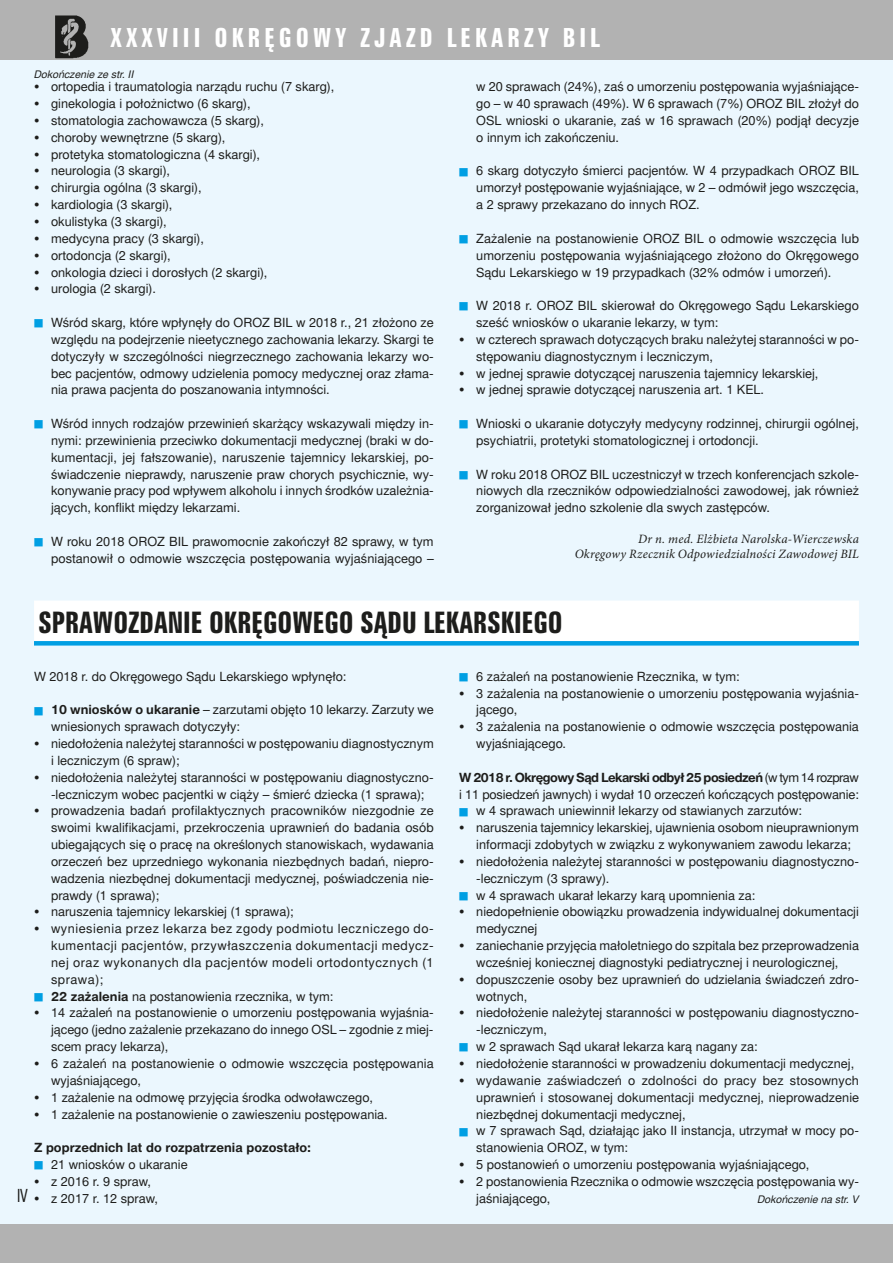
<style>
.page{position:relative;width:893px;height:1263px;background:#fff}
.page>*{position:absolute;margin:0;border:0;box-sizing:border-box;transform-origin:0 0}
.t1{font:27px "Zurich Bd X Cn PL";color:#1d1d1b}
.t2{font:24px "Zurich Bd X Cn PL";letter-spacing:.17em;color:#fff}
.t3{font:18.15px "Switzer Cnd EFN";color:#1d1d1b;scale:.82 1}
.t4{font:12.75px/16.8px "Switzer EFN";color:#1d1d1b}
.t5{font:italic 12.75px/15.3px "Minion Pro";letter-spacing:.01em;color:#1d1d1b;text-align:right}
.t6{font:700 12.75px "Switzer EFN";color:#1d1d1b}
.t7{font:italic 10.5px "Switzer EFN";color:#1d1d1b}
.s1{color:#009fe3}
.s2{font-weight:700}
</style>
<div class="page">
<div style="left:0;top:51px;width:893px;height:1179px;background:#ebf7fe"></div>
<div style="left:0;top:1225px;width:893px;height:38px;background:#b2b2b2"></div>
<hr style="left:892px;top:1224px;width:1px;height:39px;background:#b2b2b2">
<div style="left:0;top:0;width:893px;height:60px;background:#b2b2b2"></div>
<img style="left:55px;top:15px;width:34px;height:43px">
<div style="left:34px;top:600px;width:825px;height:41px;background:#fff"></div>
<svg style="left:34px;top:641px;width:825px;height:4px;background:#03a0e3"></svg>
<h2 class="t2" style="left:111px;top:22px;width:491px">XXXVIII OKRĘGOWY ZJAZD LEKARZY BI L</h2>
<p class="t4" style="left:34px;top:79px;width:302px">• ortopedia i traumatologia narządu ruchu (7 skarg),</p>
<p class="t4" style="left:34px;top:95px;width:218px">• ginekologia i położnictwo (6 skarg),</p>
<p class="t4" style="left:34px;top:112px;width:231px">• stomatologia zachowawcza (5 skarg),</p>
<p class="t4" style="left:34px;top:129px;width:193px">• choroby wewnętrzne (5 skarg),</p>
<p class="t4" style="left:34px;top:146px;width:228px">• protetyka stomatologiczna (4 skargi),</p>
<p class="t4" style="left:34px;top:163px;width:138px">• neurologia (3 skargi),</p>
<p class="t4" style="left:34px;top:180px;width:169px">• chirurgia ogólna (3 skargi),</p>
<p class="t4" style="left:34px;top:197px;width:140px">• kardiologia (3 skargi),</p>
<p class="t4" style="left:34px;top:213px;width:134px">• okulistyka (3 skargi),</p>
<p class="t4" style="left:34px;top:230px;width:171px">• medycyna pracy (3 skargi),</p>
<p class="t4" style="left:34px;top:247px;width:138px">• ortodoncja (2 skargi),</p>
<p class="t4" style="left:34px;top:264px;width:235px">• onkologia dzieci i dorosłych (2 skargi),</p>
<p class="t4" style="left:34px;top:281px;width:123px">• urologia (2 skargi).</p>
<p class="t4" style="left:51px;top:314px;width:384px;text-align:justify;text-indent:-17px"><span class="s1">■</span> Wśród skarg, które wpłynęły do OROZ BIL w 2018 r., 21 złożono ze względu na podejrzenie nieetycznego zachowania lekarzy. Skargi te dotyczyły w szczególności niegrzecznego zachowania lekarzy wo&shy;bec pacjentów, odmowy udzielenia pomocy medycznej oraz złama&shy;nia prawa pacjenta do poszanowania intymności.</p>
<p class="t4" style="left:51px;top:415px;width:384px;text-align:justify;text-indent:-17px"><span class="s1">■</span> Wśród innych rodzajów przewinień skarżący wskazywali między in&shy;nymi: przewinienia przeciwko dokumentacji medycznej (braki w do&shy;kumentacji, jej fałszowanie), naruszenie tajemnicy lekarskiej, po&shy;świadczenie nieprawdy, naruszenie praw chorych psychicznie, wy&shy;konywanie pracy pod wpływem alkoholu i innych środków uzależnia&shy;jących, konflikt między lekarzami.</p>
<p class="t4" style="left:34px;top:533px;width:401px;text-align:right"><span class="s1">■</span> W roku 2018 OROZ BIL prawomocnie zakończył 82 sprawy, w tym postanowił o odmowie wszczęcia postępowania wyjaśniającego –</p>
<p class="t7" style="left:34px;top:68px;width:101px">Dokończenie ze str. II</p>
<p class="t4" style="left:476px;top:79px;width:384px;text-align:justify">w 20 sprawach (24%), zaś o umorzeniu postępowania wyjaśniające&shy;go – w 40 sprawach (49%). W 6 sprawach (7%) OROZ BIL złożył do OSL wnioski o ukaranie, zaś w 16 sprawach (20%) podjął decyzje o innym ich zakończeniu.</p>
<p class="t4" style="left:476px;top:163px;width:384px;text-align:justify;text-indent:-17px"><span class="s1">■</span> 6 skarg dotyczyło śmierci pacjentów. W 4 przypadkach OROZ BIL umorzył postępowanie wyjaśniające, w 2 – odmówił jego wszczęcia, a 2 sprawy przekazano do innych ROZ.</p>
<p class="t4" style="left:476px;top:230px;width:384px;text-align:justify;text-indent:-17px"><span class="s1">■</span> Zażalenie na postanowienie OROZ BIL o odmowie wszczęcia lub umorzeniu postępowania wyjaśniającego złożono do Okręgowego Sądu Lekarskiego w 19 przypadkach (32% odmów i umorzeń).</p>
<p class="t4" style="left:476px;top:298px;width:384px;text-indent:-17px"><span class="s1">■</span> W 2018 r. OROZ BIL skierował do Okręgowego Sądu Lekarskiego sześć wniosków o ukaranie lekarzy, w tym:</p>
<p class="t4" style="left:476px;top:331px;width:384px;text-indent:-17px">• w czterech sprawach dotyczących braku należytej staranności w po&shy;stępowaniu diagnostycznym i leczniczym,</p>
<p class="t4" style="left:459px;top:365px;width:361px">• w jednej sprawie dotyczącej naruszenia tajemnicy lekarskiej,</p>
<p class="t4" style="left:459px;top:382px;width:306px">• w jednej sprawie dotyczącej naruszenia art. 1 KEL.</p>
<p class="t4" style="left:476px;top:415px;width:384px;text-indent:-17px"><span class="s1">■</span> Wnioski o ukaranie dotyczyły medycyny rodzinnej, chirurgii ogólnej, psychiatrii, protetyki stomatologicznej i ortodoncji.</p>
<p class="t4" style="left:476px;top:466px;width:384px;text-align:justify;text-indent:-17px"><span class="s1">■</span> W roku 2018 OROZ BIL uczestniczył w trzech konferencjach szkole&shy;niowych dla rzeczników odpowiedzialności zawodowej, jak również zorganizował jedno szkolenie dla swych zastępców.</p>
<p class="t5" style="left:575px;top:531px;width:286px">Dr n. med. Elżbieta Narolska-Wierczewska<br>Okręgowy Rzecznik Odpowiedzialności Zawodowej BIL</p>
<h1 class="t1" style="left:38px;top:604px;width:29px">SPRAWOZDAN</h1>
<h1 class="t1" style="left:183px;top:604px;width:41px">IE OKRĘGOWEGO</h1>
<h1 class="t1" style="left:360px;top:604px;width:204px">SĄDU LEKARSKIEGO</h1>
<p class="t4" style="left:34px;top:668px;width:314px">W 2018 r. do Okręgowego Sądu Lekarskiego wpłynęło:</p>
<p class="t4" style="left:51px;top:702px;width:384px;text-indent:-17px"><span class="s1">■</span> <span class="s2">10 wniosków o ukaranie</span> – zarzutami objęto 10 lekarzy. Zarzuty we wniesionych sprawach dotyczyły:</p>
<p class="t4" style="left:51px;top:735px;width:384px;text-indent:-17px">• niedołożenia należytej staranności w postępowaniu diagnostycznym i leczniczym (6 spraw);</p>
<p class="t4" style="left:34px;top:769px;width:401px;text-align:center">• niedołożenia należytej staranności w postępowaniu diagnostyczno--leczniczym wobec pacjentki w ciąży – śmierć dziecka (1 sprawa);</p>
<p class="t4" style="left:51px;top:803px;width:384px;text-align:justify;text-indent:-17px">• prowadzenia badań profilaktycznych pracowników niezgodnie ze swoimi kwalifikacjami, przekroczenia uprawnień do badania osób ubiegających się o pracę na określonych stanowiskach, wydawania orzeczeń bez uprzedniego wykonania niezbędnych badań, niepro&shy;wadzenia niezbędnej dokumentacji medycznej, poświadczenia nie&shy;prawdy (1 sprawa);</p>
<p class="t4" style="left:34px;top:904px;width:261px">• naruszenia tajemnicy lekarskiej (1 sprawa);</p>
<p class="t4" style="left:51px;top:921px;width:384px;text-align:justify;text-indent:-17px">• wyniesienia przez lekarza bez zgody podmiotu leczniczego do&shy;kumentacji pacjentów, przywłaszczenia dokumentacji medycz&shy;nej oraz wykonanych dla pacjentów modeli ortodontycznych (1 sprawa);</p>
<p class="t4" style="left:34px;top:988px;width:301px"><span class="s1">■</span> <span class="s2">22 zażalenia</span> na postanowienia rzecznika, w tym:</p>
<p class="t4" style="left:51px;top:1005px;width:384px;text-align:justify;text-indent:-17px">• 14 zażaleń na postanowienie o umorzeniu postępowania wyjaśnia&shy;jącego (jedno zażalenie przekazano do innego OSL – zgodnie z miej&shy;scem pracy lekarza),</p>
<p class="t4" style="left:51px;top:1055px;width:384px;text-indent:-17px">• 6 zażaleń na postanowienie o odmowie wszczęcia postępowania wyjaśniającego,</p>
<p class="t4" style="left:34px;top:1089px;width:340px">• 1 zażalenie na odmowę przyjęcia środka odwoławczego,</p>
<p class="t4" style="left:34px;top:1106px;width:355px">• 1 zażalenie na postanowienie o zawieszeniu postępowania.</p>
<p class="t6" style="left:34px;top:1140px;width:278px">Z poprzednich lat do rozpatrzenia pozostało:</p>
<p class="t4" style="left:34px;top:1156px;width:155px"><span class="s1">■</span> 21 wniosków o ukaranie</p>
<p class="t4" style="left:34px;top:1173px;width:118px">• z 2016 r. 9 spraw,</p>
<p class="t4" style="left:34px;top:1190px;width:125px">• z 2017 r. 12 spraw,</p>
<h3 class="t3" style="left:17px;top:1185px;width:15px">IV</h3>
<p class="t4" style="left:459px;top:668px;width:282px"><span class="s1">■</span> 6 zażaleń na postanowienie Rzecznika, w tym:</p>
<p class="t4" style="left:476px;top:685px;width:384px;text-indent:-17px">• 3 zażalenia na postanowienie o umorzeniu postępowania wyjaśnia&shy;jącego,</p>
<p class="t4" style="left:476px;top:718px;width:384px;text-indent:-17px">• 3 zażalenia na postanowienie o odmowie wszczęcia postępowania wyjaśniającego.</p>
<p class="t4" style="left:459px;top:769px;width:401px"><span class="s2">W 2018 r. Okręgowy Sąd Lekarski odbył 25 posiedzeń</span> (w tym 14 rozpraw i 11 posiedzeń jawnych) i wydał 10 orzeczeń kończących postępowanie:</p>
<p class="t4" style="left:459px;top:803px;width:344px"><span class="s1">■</span> w 4 sprawach uniewinnił lekarzy od stawianych zarzutów:</p>
<p class="t4" style="left:476px;top:819px;width:384px;text-indent:-17px">• naruszenia tajemnicy lekarskiej, ujawnienia osobom nieuprawnionym informacji zdobytych w związku z wykonywaniem zawodu lekarza;</p>
<p class="t4" style="left:476px;top:853px;width:384px;text-indent:-17px">• niedołożenia należytej staranności w postępowaniu diagnostyczno--leczniczym (3 sprawy).</p>
<p class="t4" style="left:459px;top:887px;width:298px"><span class="s1">■</span> w 4 sprawach ukarał lekarzy karą upomnienia za:</p>
<p class="t4" style="left:476px;top:904px;width:384px;text-indent:-17px">• niedopełnienie obowiązku prowadzenia indywidualnej dokumentacji medycznej</p>
<p class="t4" style="left:459px;top:937px;width:401px;text-align:center">• zaniechanie przyjęcia małoletniego do szpitala bez przeprowadzenia wcześniej koniecznej diagnostyki pediatrycznej i neurologicznej,</p>
<p class="t4" style="left:476px;top:971px;width:384px;text-indent:-17px">• dopuszczenie osoby bez uprawnień do udzielania świadczeń zdro&shy;wotnych,</p>
<p class="t4" style="left:476px;top:1005px;width:384px;text-indent:-17px">• niedołożenie należytej staranności w postępowaniu diagnostyczno--leczniczym,</p>
<p class="t4" style="left:459px;top:1038px;width:300px"><span class="s1">■</span> w 2 sprawach Sąd ukarał lekarza karą nagany za:</p>
<p class="t4" style="left:459px;top:1055px;width:397px">• niedołożenie staranności w prowadzeniu dokumentacji medycznej,</p>
<p class="t4" style="left:476px;top:1072px;width:384px;text-align:justify;text-indent:-17px">• wydawanie zaświadczeń o zdolności do pracy bez stosownych uprawnień i stosowanej dokumentacji medycznej, nieprowadzenie niezbędnej dokumentacji medycznej,</p>
<p class="t4" style="left:476px;top:1123px;width:384px;text-indent:-17px"><span class="s1">■</span> w 7 sprawach Sąd, działając jako II instancja, utrzymał w mocy po&shy;stanowienia OROZ, w tym:</p>
<p class="t4" style="left:459px;top:1156px;width:352px">• 5 postanowień o umorzeniu postępowania wyjaśniającego,</p>
<p class="t4" style="left:476px;top:1173px;width:384px;text-indent:-17px">• 2 postanowienia Rzecznika o odmowie wszczęcia postępowania wy&shy;jaśniającego,</p>
<p class="t7" style="left:757px;top:1193px;width:103px">Dokończenie na str. V</p>
</div>
